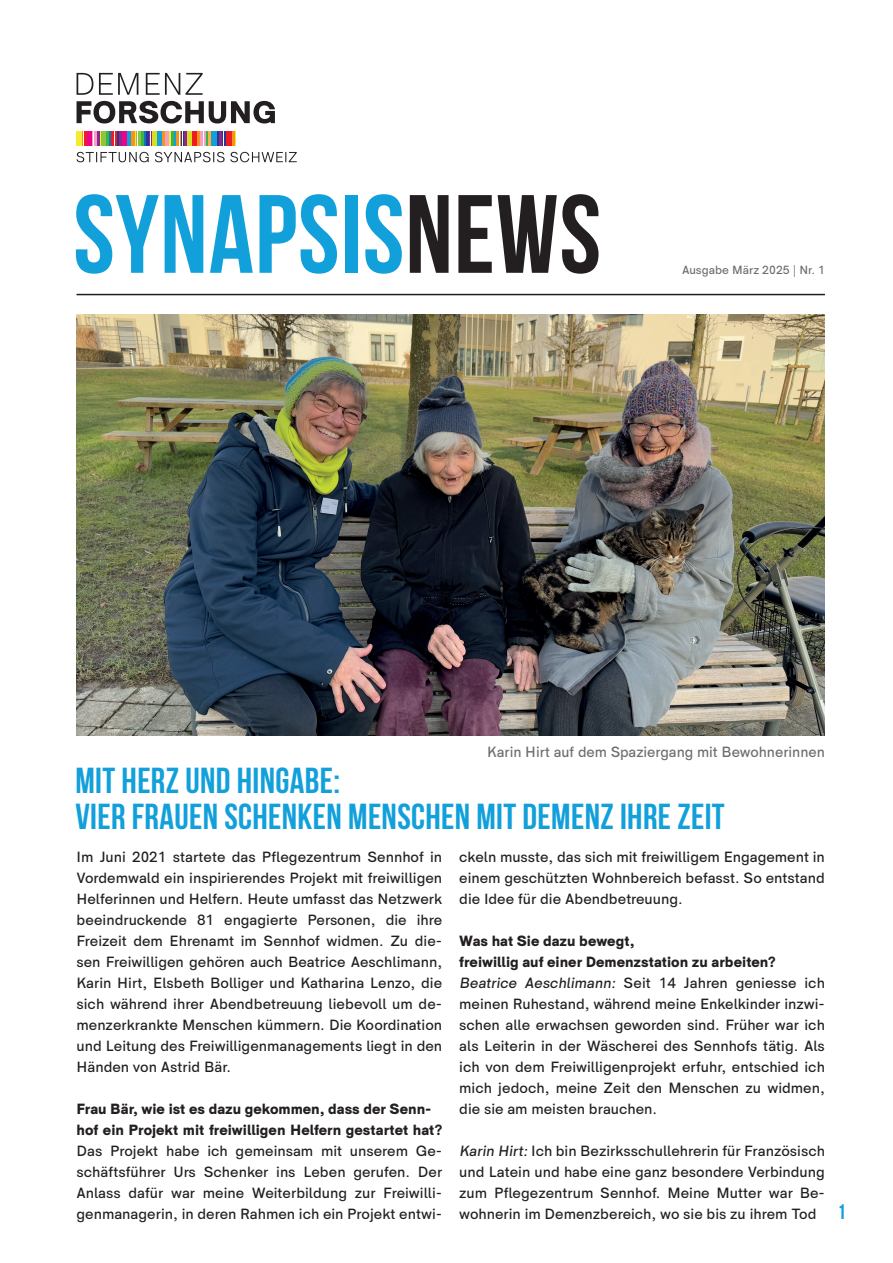
<style>
.page{position:relative;width:893px;height:1263px;background:#fff}
.page>*{position:absolute;margin:0;border:0;box-sizing:border-box;transform-origin:0 0}
.t1{font:700 111px "Bebas Neue";letter-spacing:.01em;color:#12a0db}
.Haupttitel{font:700 36px "Bebas Neue";letter-spacing:.01em;color:#12a0db}
.t2{font:700 21px "Bebas Neue";color:#12a0db}
.Lauftext{font:500 15px/21px "HK Sentiments";color:#231f20;text-align:justify}
.Lauftext-2{font:900 15px "HK Sentiments";color:#231f20}
.Lauftext_im_Kasten{font:500 15px "HK Sentiments";color:#6c6d70}
.Legende{font:500 12px "HK Sentiments";color:#6c6d70}
.s1{color:#231f20}
.s2{font-weight:900}
</style>
<div class="page">
<img style="left:77px;top:314px;width:748px;height:422px">
<hr style="left:77px;top:294px;width:748px;height:1px;background:#231f20">
<div style="left:77px;top:131px;width:5px;height:14px;background:#f4ed2f"></div>
<hr style="left:84px;top:131px;width:3px;height:14px;background:#ee1d23">
<svg style="left:82px;top:131px;width:1px;height:14px"></svg>
<div style="left:87px;top:131px;width:5px;height:14px;background:#ed028c"></div>
<div style="left:92px;top:131px;width:5px;height:14px;background:#f49fc5"></div>
<svg style="left:93px;top:131px;width:1px;height:14px"></svg>
<hr style="left:97px;top:131px;width:3px;height:14px;background:#90268f">
<svg style="left:100px;top:131px;width:1px;height:14px"></svg>
<div style="left:101px;top:131px;width:5px;height:14px;background:#8bc63e"></div>
<hr style="left:106px;top:131px;width:3px;height:14px;background:#3ab54a">
<hr style="left:109px;top:131px;width:3px;height:14px;background:#1074bc">
<div style="left:112px;top:131px;width:5px;height:14px;background:#ee1d23"></div>
<svg style="left:114px;top:131px;width:8px;height:14px"></svg>
<div style="left:122px;top:131px;width:5px;height:14px;background:#ed028c"></div>
<div style="left:127px;top:131px;width:5px;height:14px;background:#12a0db"></div>
<hr style="left:132px;top:131px;width:3px;height:14px;background:#f7931d">
<div style="left:136px;top:131px;width:5px;height:14px;background:#8bc63e"></div>
<svg style="left:135px;top:131px;width:3px;height:14px"></svg>
<hr style="left:141px;top:131px;width:3px;height:14px;background:#3ab54a">
<hr style="left:144px;top:131px;width:3px;height:14px;background:#1074bc">
<hr style="left:146px;top:131px;width:3px;height:14px;background:#283890">
<hr style="left:149px;top:131px;width:3px;height:14px;background:#90268f">
<svg style="left:150px;top:131px;width:1px;height:14px"></svg>
<div style="left:152px;top:131px;width:5px;height:14px;background:#d6df21"></div>
<div style="left:157px;top:131px;width:5px;height:14px;background:#12a0db"></div>
<hr style="left:162px;top:131px;width:3px;height:14px;background:#f7931d">
<svg style="left:165px;top:131px;width:19px;height:14px"></svg>
<hr style="left:184px;top:131px;width:3px;height:14px;background:#90268f">
<div style="left:187px;top:131px;width:5px;height:14px;background:#d6df21"></div>
<div style="left:192px;top:131px;width:5px;height:14px;background:#ee1d23"></div>
<hr style="left:197px;top:131px;width:3px;height:14px;background:#f7931d">
<svg style="left:200px;top:131px;width:8px;height:14px"></svg>
<div style="left:211px;top:131px;width:6px;height:14px;background:#12a0db"></div>
<hr style="left:208px;top:131px;width:3px;height:14px;background:#fbb03f">
<div style="left:222px;top:131px;width:5px;height:14px;background:#283890"></div>
<svg style="left:217px;top:131px;width:7px;height:14px"></svg>
<div style="left:227px;top:131px;width:5px;height:14px;background:#ee1d23"></div>
<hr style="left:232px;top:131px;width:3px;height:14px;background:#f7931d">
<svg style="left:235px;top:131px;width:1px;height:14px"></svg>
<svg style="left:77px;top:152px;width:72px;height:10px"></svg>
<svg style="left:155px;top:152px;width:142px;height:10px"></svg>
<svg style="left:77px;top:73px;width:16px;height:22px"></svg>
<svg style="left:99px;top:73px;width:39px;height:22px"></svg>
<svg style="left:146px;top:73px;width:57px;height:22px"></svg>
<svg style="left:77px;top:101px;width:198px;height:22px"></svg>
<p class="t1" style="left:73px;top:174px;width:529px">SYNAPSIS<span class="s1">NEWS</span></p>
<p class="Legende" style="left:682px;top:260px;width:144px">Ausgabe März 2025 | Nr. 1</p>
<p class="Lauftext_im_Kasten" style="left:487px;top:740px;width:339px">Karin Hirt auf dem Spaziergang mit Bewohnerinnen</p>
<p class="Haupttitel" style="left:75px;top:760px;width:266px">MIT HERZ UND HINGABE:</p>
<p class="Haupttitel" style="left:75px;top:796px;width:651px">VIER FRAUEN SCHENKEN MENSCHEN MIT DEMENZ IHRE ZEIT</p>
<p class="Lauftext" style="left:77px;top:845px;width:367px">Im Juni 2021 startete das Pflegezentrum Sennhof in Vordemwald ein inspirierendes Projekt mit freiwilligen Helferinnen und Helfern. Heute umfasst das Netzwerk beeindruckende 81 engagierte Personen, die ihre Freizeit dem Ehrenamt im Sennhof widmen. Zu die&shy;sen Freiwilligen gehören auch Beatrice Aeschlimann, Karin Hirt, Elsbeth Bolliger und Katharina Lenzo, die sich während ihrer Abendbetreuung liebevoll um de&shy;menzerkrankte Menschen kümmern. Die Koordination und Leitung des Freiwilligenmanagements liegt in den Händen von Astrid Bär.</p>
<p class="Lauftext-2" style="left:77px;top:1097px;width:356px">Frau Bär, wie ist es dazu gekommen, dass der Senn-</p>
<p class="Lauftext" style="left:77px;top:1118px;width:367px"><span class="s2">hof ein Projekt mit freiwilligen Helfern gestartet hat?<br></span>Das Projekt habe ich gemeinsam mit unserem Ge&shy;schäftsführer Urs Schenker ins Leben gerufen. Der Anlass dafür war meine Weiterbildung zur Freiwilli&shy;genmanagerin, in deren Rahmen ich ein Projekt entwi-</p>
<p class="Lauftext" style="left:459px;top:845px;width:367px">ckeln musste, das sich mit freiwilligem Engagement in einem geschützten Wohnbereich befasst. So entstand die Idee für die Abendbetreuung.</p>
<p class="Lauftext-2" style="left:459px;top:929px;width:177px">Was hat Sie dazu bewegt,</p>
<p class="Lauftext-2" style="left:459px;top:950px;width:318px">freiwillig auf einer Demenzstation zu arbeiten?</p>
<p class="Lauftext" style="left:459px;top:971px;width:367px">Beatrice Aeschlimann: Seit 14 Jahren geniesse ich meinen Ruhestand, während meine Enkelkinder inzwi&shy;schen alle erwachsen geworden sind. Früher war ich als Leiterin in der Wäscherei des Sennhofs tätig. Als ich von dem Freiwilligenprojekt erfuhr, entschied ich mich jedoch, meine Zeit den Menschen zu widmen, die sie am meisten brauchen.</p>
<p class="Lauftext" style="left:459px;top:1139px;width:367px">Karin Hirt:Ich bin Bezirksschullehrerin für Französisch und Latein und habe eine ganz besondere Verbindung zum Pflegezentrum Sennhof. Meine Mutter war Be&shy;wohnerin im Demenzbereich, wo sie bis zu ihrem Tod</p>
<p class="t2" style="left:837px;top:1200px;width:10px">1</p>
</div>
